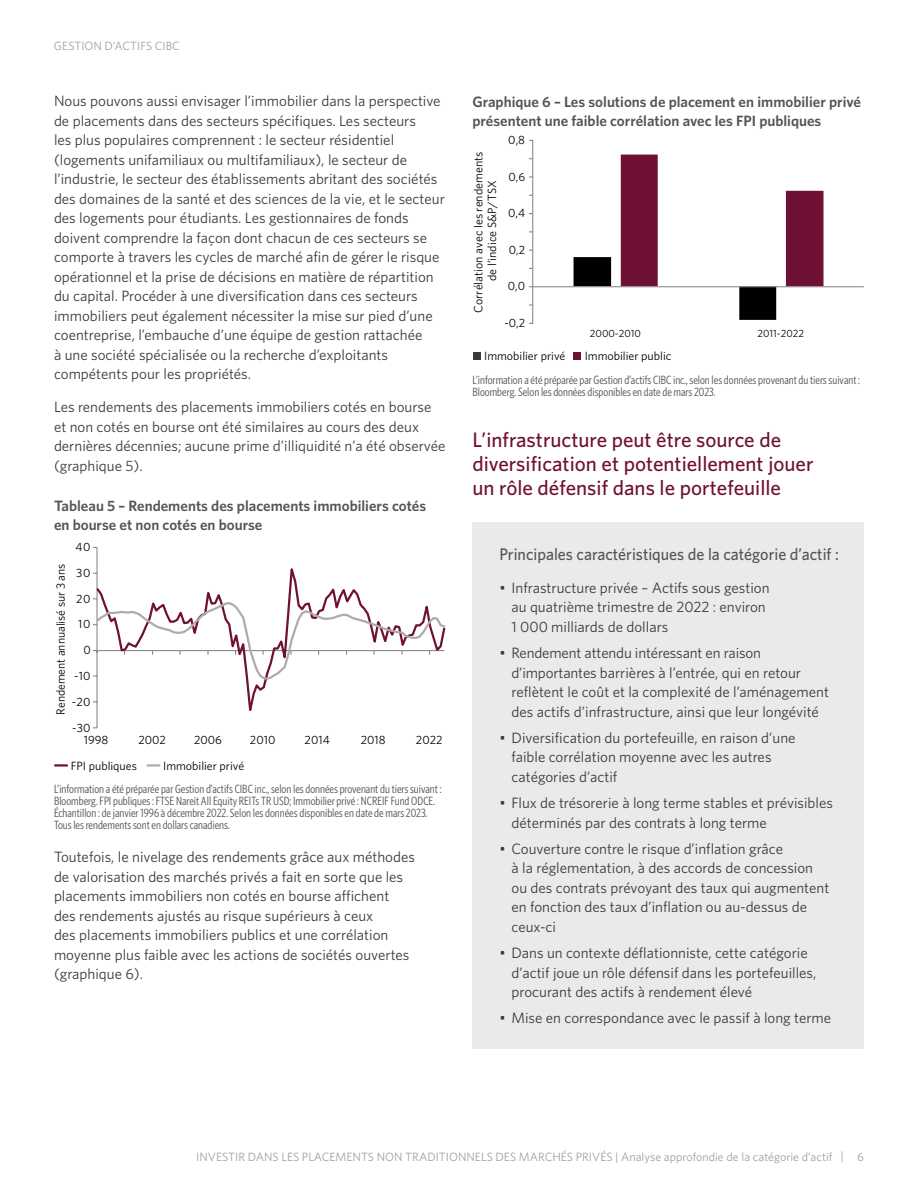
<style>
.page{position:relative;width:918px;height:1188px;background:#fff}
.page>*{position:absolute;margin:0;border:0;box-sizing:border-box;transform-origin:0 0}
.Subheader_H3{font:500 21px/24px "Whitney";color:#6f1035}
.Subheader_H4{font:500 16.8px "Whitney";color:#545455;scale:.95 1}
.Body_P{font:15px/19.5px "Whitney";color:#3f3838}
.Subheader_H5{font:600 15px/19.5px "Whitney";color:#545455}
.Source_p{font:12px/12px "Whitney Condensed";color:#545455}
.t1{font:12px/13.5px "Whitney";color:#000;text-align:center}
.t2{font:12px "Whitney";color:#a0a0a1}
.t3{font:10.5px "Whitney";color:#000}
</style>
<div class="page">
<div style="left:472px;top:522px;width:392px;height:526px;background:#e9ebea"></div>
<svg style="left:55px;top:764px;width:12px;height:3px"></svg>
<svg style="left:147px;top:764px;width:12px;height:3px"></svg>
<hr style="left:96px;top:547px;width:2px;height:181px;background:#8f8b89">
<svg style="left:95px;top:557px;width:265px;height:167px"></svg>
<svg style="left:93px;top:598px;width:352px;height:83px"></svg>
<div style="left:473px;top:352px;width:7px;height:8px;background:#3f3838"></div>
<div style="left:573px;top:352px;width:8px;height:8px;background:#6f1035"></div>
<svg style="left:574px;top:155px;width:250px;height:165px"></svg>
<hr style="left:533px;top:286px;width:331px;height:1px;background:#8f8b89">
<hr style="left:532px;top:140px;width:1px;height:183px;background:#8f8b89">
<p class="t2" style="left:54px;top:38px;width:127px">GESTION D’ACTIFS CIBC</p>
<p class="Body_P" style="left:54px;top:91px;width:392px">Nous pouvons aussi envisager l’immobilier dans la perspective de placements dans des secteurs spécifiques. Les secteurs<br>les plus populaires comprennent : le secteur résidentiel (logements unifamiliaux ou multifamiliaux), le secteur de l’industrie, le secteur des établissements abritant des sociétés des domaines de la santé et des sciences de la vie, et le secteur des logements pour étudiants. Les gestionnaires de fonds doivent comprendre la façon dont chacun de ces secteurs se comporte à travers les cycles de marché afin de gérer le risque opérationnel et la prise de décisions en matière de répartition du capital. Procéder à une diversification dans ces secteurs immobiliers peut également nécessiter la mise sur pied d’une coentreprise, l’embauche d’une équipe de gestion rattachée<br>à une société spécialisée ou la recherche d’exploitants compétents pour les propriétés.</p>
<p class="Body_P" style="left:54px;top:397px;width:393px">Les rendements des placements immobiliers cotés en bourse et non cotés en bourse ont été similaires au cours des deux dernières décennies; aucune prime d’illiquidité n’a été observée (graphique 5).</p>
<h5 class="Subheader_H5" style="left:54px;top:495px;width:374px">Tableau 5 – Rendements des placements immobiliers cotés en bourse et non cotés en bourse</h5>
<p class="t1" style="left:54px;top:715px;width:153px;rotate:-90deg">Rendement annualisé sur 3 ans</p>
<p class="t1" style="left:75px;top:540px;width:17px">40</p>
<p class="t1" style="left:76px;top:566px;width:16px">30</p>
<p class="t1" style="left:76px;top:592px;width:16px">20</p>
<p class="t1" style="left:78px;top:617px;width:14px">10</p>
<p class="t1" style="left:84px;top:643px;width:9px">0</p>
<p class="t1" style="left:74px;top:669px;width:18px">-10</p>
<p class="t1" style="left:72px;top:695px;width:20px">-20</p>
<p class="t1" style="left:72px;top:720px;width:20px">-30</p>
<p class="t1" style="left:84px;top:732px;width:26px">1998</p>
<p class="t1" style="left:138px;top:732px;width:29px">2002</p>
<p class="t1" style="left:194px;top:732px;width:29px">2006</p>
<p class="t1" style="left:250px;top:732px;width:27px">2010</p>
<p class="t1" style="left:305px;top:732px;width:27px">2014</p>
<p class="t1" style="left:361px;top:732px;width:26px">2018</p>
<p class="t1" style="left:416px;top:732px;width:28px">2022</p>
<p class="t1" style="left:71px;top:758px;width:68px">FPI publiques</p>
<p class="t1" style="left:163px;top:758px;width:83px">Immobilier privé</p>
<p class="Source_p" style="left:54px;top:783px;width:389px">L’information a été préparée par Gestion d’actifs CIBC inc., selon les données provenant du tiers suivant :<br>Bloomberg. FPI publiques : FTSE Nareit All Equity REITs TR USD; Immobilier privé : NCREIF Fund ODCE.<br>Échantillon : de janvier 1996 à décembre 2022. Selon les données disponibles en date de mars 2023.<br>Tous les rendements sont en dollars canadiens.</p>
<p class="Body_P" style="left:54px;top:847px;width:363px">Toutefois, le nivelage des rendements grâce aux méthodes de valorisation des marchés privés a fait en sorte que les placements immobiliers non cotés en bourse affichent<br>des rendements ajustés au risque supérieurs à ceux<br>des placements immobiliers publics et une corrélation moyenne plus faible avec les actions de sociétés ouvertes (graphique 6).</p>
<h5 class="Subheader_H5" style="left:472px;top:91px;width:390px">Graphique 6 – Les solutions de placement en immobilier privé présentent une faible corrélation avec les FPI publiques</h5>
<p class="t1" style="left:471px;top:313px;width:162px;rotate:-90deg">Corrélation avec les rendements de l’indice S&amp;P/TSX</p>
<p class="t1" style="left:484px;top:348px;width:83px">Immobilier privé</p>
<p class="t1" style="left:585px;top:348px;width:88px">Immobilier public</p>
<p class="t1" style="left:508px;top:133px;width:18px">0,8</p>
<p class="t1" style="left:508px;top:169px;width:18px">0,6</p>
<p class="t1" style="left:508px;top:206px;width:19px">0,4</p>
<p class="t1" style="left:509px;top:243px;width:18px">0,2</p>
<p class="t1" style="left:508px;top:279px;width:19px">0,0</p>
<p class="t1" style="left:504px;top:316px;width:22px">-0,2</p>
<p class="t3" style="left:590px;top:326px;width:53px">2000-2010</p>
<p class="t3" style="left:757px;top:326px;width:48px">2011-2022</p>
<p class="Source_p" style="left:472px;top:373px;width:389px">L’information a été préparée par Gestion d’actifs CIBC inc., selon les données provenant du tiers suivant :<br>Bloomberg. Selon les données disponibles en date de mars 2023.</p>
<h3 class="Subheader_H3" style="left:472px;top:427px;width:343px">L’infrastructure peut être source de diversification et potentiellement jouer un rôle défensif dans le portefeuille</h3>
<h4 class="Subheader_H4" style="left:500px;top:543px;width:359px">Principales caractéristiques de la catégorie d’actif :</h4>
<p class="Body_P" style="left:512px;top:578px;width:260px;text-indent:-12px">• Infrastructure privée – Actifs sous gestion au quatrième trimestre de 2022 : environ<br>1 000 milliards de dollars</p>
<p class="Body_P" style="left:512px;top:643px;width:319px;text-indent:-12px">• Rendement attendu intéressant en raison d’importantes barrières à l’entrée, qui en retour reflètent le coût et la complexité de l’aménagement des actifs d’infrastructure, ainsi que leur longévité</p>
<p class="Body_P" style="left:512px;top:728px;width:286px;text-indent:-12px">• Diversification du portefeuille, en raison d’une faible corrélation moyenne avec les autres catégories d’actif</p>
<p class="Body_P" style="left:512px;top:793px;width:323px;text-indent:-12px">• Flux de trésorerie à long terme stables et prévisibles déterminés par des contrats à long terme</p>
<p class="Body_P" style="left:512px;top:839px;width:319px;text-indent:-12px">• Couverture contre le risque d’inflation grâce<br>à la réglementation, à des accords de concession ou des contrats prévoyant des taux qui augmentent en fonction des taux d’inflation ou au-dessus de ceux-ci</p>
<p class="Body_P" style="left:512px;top:943px;width:306px;text-indent:-12px">• Dans un contexte déflationniste, cette catégorie d’actif joue un rôle défensif dans les portefeuilles, procurant des actifs à rendement élevé</p>
<p class="Body_P" style="left:500px;top:1008px;width:333px">• Mise en correspondance avec le passif à long terme</p>
<p class="t2" style="left:196px;top:1149px;width:669px">INVESTIR DANS LES PLACEMENTS NON TRADITIONNELS DES MARCHÉS PRIVÉS | Analyse approfondie de la catégorie d’actif | 6</p>
</div>
